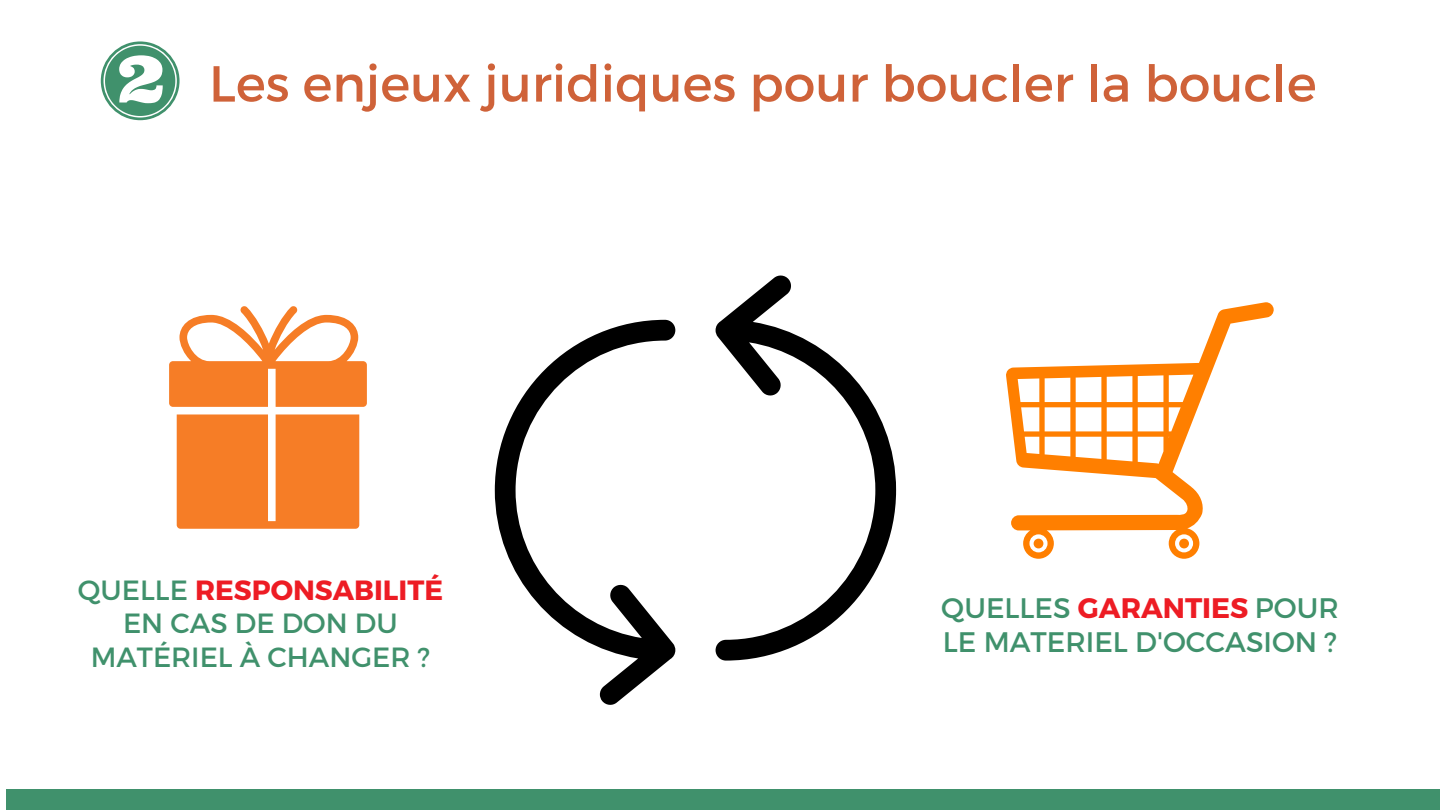
<style>
.page{position:relative;width:1440px;height:810px;background:#fff}
.page>*{position:absolute;margin:0;border:0;box-sizing:border-box;transform-origin:0 0}
.t1{font:50.6px "Montserrat";color:#cf6239}
.t2{font:28.2px/33.8px "Montserrat";color:#40916c}
.t3{font:27.8px/33.8px "Montserrat";color:#40916c;text-align:center}
.s1{font-weight:700;color:#ed1c24}
</style>
<div class="page">
<div style="left:7px;top:790px;width:1433px;height:20px;background:#40916c"></div>
<svg style="left:101px;top:41px;width:79px;height:79px"></svg>
<svg style="left:716px;top:275px;width:180px;height:386px"></svg>
<svg style="left:495px;top:320px;width:180px;height:385px"></svg>
<svg style="left:169px;top:306px;width:198px;height:101px"></svg>
<div style="left:177px;top:414px;width:182px;height:115px;background:#f67d26"></div>
<svg style="left:1006px;top:302px;width:268px;height:257px"></svg>
<p class="t1" style="left:209px;top:51px;width:1109px">Les enjeux juridiques pour boucler la boucle</p>
<p class="t3" style="left:78px;top:571px;width:367px">QUELLE <span class="s1">RESPONSABILITÉ<br></span>EN CAS DE DON DU<br>MATÉRIEL À CHANGER ?</p>
<p class="t2" style="left:941px;top:590px;width:399px">QUELLES <span class="s1">GARANTIES</span> POUR<br>LE MATERIEL D'OCCASION ?</p>
</div>
